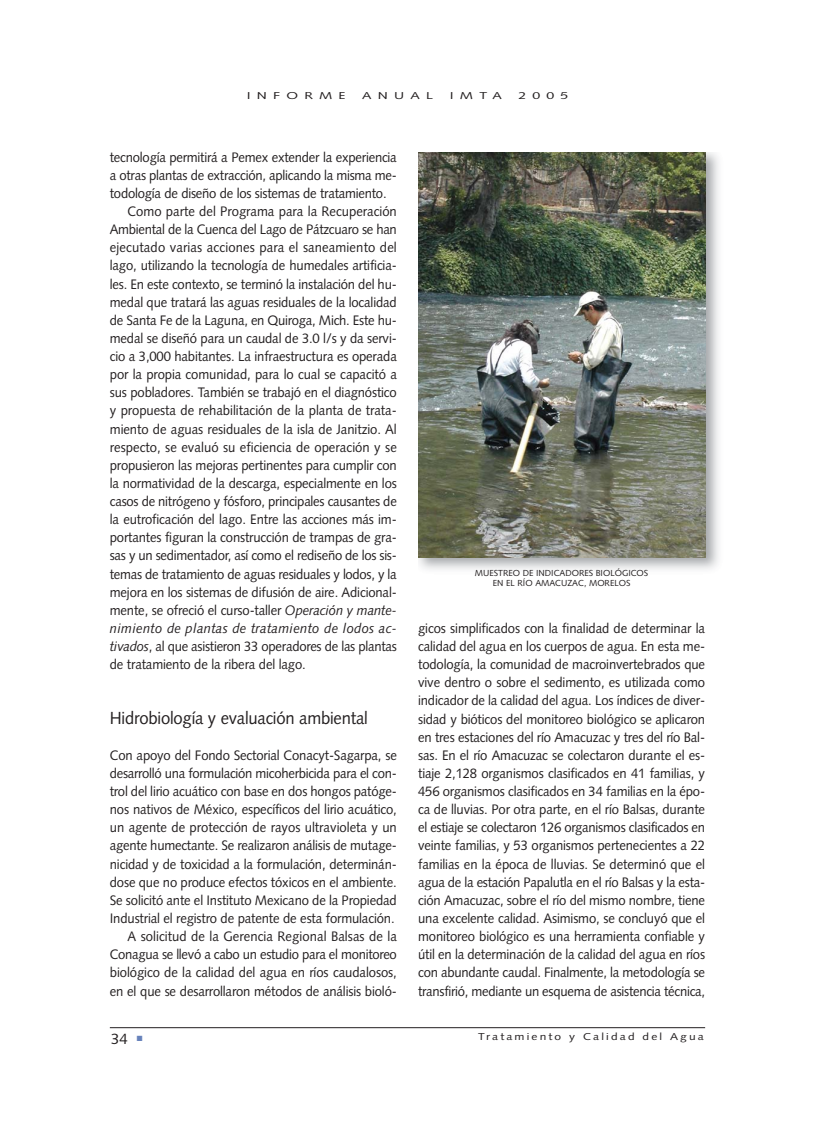
<style>
.page{position:relative;width:815px;height:1134px;background:#fff}
.page>*{position:absolute;margin:0;border:0;box-sizing:border-box;transform-origin:0 0}
.t1{font:17.5px "Syntax";letter-spacing:-.01em;color:#231f20;scale:.95 1}
.t2{font:15px "Syntax";color:#231f20}
.t3{font:13.75px/18.1px "Syntax";letter-spacing:-.01em;color:#231f20;text-align:right;scale:.95 1}
.t4{font:13.75px "Syntax";letter-spacing:.01em;color:#231f20;scale:.95 1}
.t5{font:italic 13.75px "Syntax";letter-spacing:.02em;color:#231f20;scale:.95 1}
.t6{font:10px "Syntax";letter-spacing:.18em;color:#231f20;scale:1.2 1}
.t7{font:10px "Syntax";letter-spacing:.18em;color:#231f20;scale:1.4 1}
.t8{font:10px "Syntax";letter-spacing:.445em;color:#231f20;scale:1.4 1}
.t9{font:8.75px/10px "Syntax";color:#231f20;text-align:center}
.s1{font-style:italic}
</style>
<div class="page">
<img style="left:418px;top:152px;width:301px;height:418px">
<hr style="left:110px;top:1027px;width:595px;height:1px;background:#231f20">
<img style="left:418px;top:152px;width:287px;height:406px">
<p class="t8" style="left:247px;top:91px;width:72px">INFORME</p>
<p class="t7" style="left:362px;top:91px;width:52px">ANUAL</p>
<p class="t7" style="left:450px;top:91px;width:39px">IMTA</p>
<p class="t7" style="left:518px;top:91px;width:37px">2005</p>
<p class="t3" style="left:110px;top:149px;width:304px">tecnología permitirá a Pemex extender la experiencia</p>
<p class="t3" style="left:110px;top:167px;width:304px">a otras plantas de extracción, aplicando la misma me-</p>
<p class="t3" style="left:110px;top:185px;width:293px">todología de diseño de los sistemas de tratamiento.</p>
<p class="t3" style="left:128px;top:204px;width:285px">Como parte del Programa para la Recuperación</p>
<p class="t3" style="left:110px;top:222px;width:304px">Ambiental de la Cuenca del Lago de Pátzcuaro se han</p>
<p class="t4" style="left:110px;top:242px;width:304px">ejecutado varias acciones para el saneamiento del</p>
<p class="t3" style="left:110px;top:258px;width:304px">lago, utilizando la tecnología de humedales artificia-</p>
<p class="t3" style="left:110px;top:276px;width:304px">les. En este contexto, se terminó la instalación del hu-</p>
<p class="t3" style="left:110px;top:294px;width:304px">medal que tratará las aguas residuales de la localidad</p>
<p class="t3" style="left:110px;top:312px;width:304px">de Santa Fe de la Laguna, en Quiroga, Mich. Este hu-</p>
<p class="t3" style="left:110px;top:330px;width:304px">medal se diseñó para un caudal de 3.0 l/s y da servi-</p>
<p class="t3" style="left:110px;top:349px;width:304px">cio a 3,000 habitantes. La infraestructura es operada</p>
<p class="t3" style="left:110px;top:367px;width:304px">por la propia comunidad, para lo cual se capacitó a</p>
<p class="t3" style="left:110px;top:385px;width:304px">sus pobladores. También se trabajó en el diagnóstico</p>
<p class="t3" style="left:110px;top:403px;width:304px">y propuesta de rehabilitación de la planta de trata-</p>
<p class="t3" style="left:110px;top:421px;width:304px">miento de aguas residuales de la isla de Janitzio. Al</p>
<p class="t3" style="left:110px;top:439px;width:304px">respecto, se evaluó su eficiencia de operación y se</p>
<p class="t3" style="left:110px;top:457px;width:304px">propusieron las mejoras pertinentes para cumplir con</p>
<p class="t3" style="left:110px;top:475px;width:304px">la normatividad de la descarga, especialmente en los</p>
<p class="t3" style="left:110px;top:494px;width:304px">casos de nitrógeno y fósforo, principales causantes de</p>
<p class="t3" style="left:110px;top:512px;width:304px">la eutroficación del lago. Entre las acciones más im-</p>
<p class="t3" style="left:110px;top:530px;width:304px">portantes figuran la construcción de trampas de gra-</p>
<p class="t3" style="left:110px;top:548px;width:304px">sas y un sedimentador, así como el rediseño de los sis-</p>
<p class="t3" style="left:110px;top:566px;width:304px">temas de tratamiento de aguas residuales y lodos, y la</p>
<p class="t3" style="left:110px;top:584px;width:304px">mejora en los sistemas de difusión de aire. Adicional-</p>
<p class="t3" style="left:110px;top:602px;width:304px">mente, se ofreció el curso-taller <span class="s1">Operación y mante-</span></p>
<p class="t5" style="left:110px;top:623px;width:304px">nimiento de plantas de tratamiento de lodos ac-</p>
<p class="t3" style="left:110px;top:639px;width:304px"><span class="s1">tivados</span>, al que asistieron 33 operadores de las plantas</p>
<p class="t3" style="left:110px;top:657px;width:208px">de tratamiento de la ribera del lago.</p>
<p class="t1" style="left:110px;top:710px;width:273px">Hidrobiología y evaluación ambiental</p>
<p class="t3" style="left:110px;top:747px;width:304px">Con apoyo del Fondo Sectorial Conacyt-Sagarpa, se desarrolló una formulación micoherbicida para el con&shy;trol del lirio acuático con base en dos hongos patóge&shy;nos nativos de México, específicos del lirio acuático, un agente de protección de rayos ultravioleta y un agente humectante. Se realizaron análisis de mutage&shy;nicidad y de toxicidad a la formulación, determinán&shy;dose que no produce efectos tóxicos en el ambiente.<br>Se solicitó ante el Instituto Mexicano de la Propiedad Industrial el registro de patente de esta formulación.<br>A solicitud de la Gerencia Regional Balsas de la Conagua se llevó a cabo un estudio para el monitoreo biológico de la calidad del agua en ríos caudalosos, en el que se desarrollaron métodos de análisis bioló-</p>
<p class="t9" style="left:475px;top:569px;width:175px">MUESTREO DE INDICADORES BIOLÓGICOS<br>EN EL RÍO AMACUZAC, MORELOS</p>
<p class="t3" style="left:418px;top:620px;width:304px;text-align:justify">gicos simplificados con la finalidad de determinar la calidad del agua en los cuerpos de agua. En esta me&shy;todología, la comunidad de macroinvertebrados que vive dentro o sobre el sedimento, es utilizada como indicador de la calidad del agua. Los índices de diver&shy;sidad y bióticos del monitoreo biológico se aplicaron en tres estaciones del río Amacuzac y tres del río Bal&shy;sas. En el río Amacuzac se colectaron durante el es&shy;tiaje 2,128 organismos clasificados en 41 familias, y 456 organismos clasificados en 34 familias en la épo&shy;ca de lluvias. Por otra parte, en el río Balsas, durante el estiaje se colectaron 126 organismos clasificados en veinte familias, y 53 organismos pertenecientes a 22 familias en la época de lluvias. Se determinó que el agua de la estación Papalutla en el río Balsas y la esta&shy;ción Amacuzac, sobre el río del mismo nombre, tiene una excelente calidad. Asimismo, se concluyó que el monitoreo biológico es una herramienta confiable y útil en la determinación de la calidad del agua en ríos con abundante caudal. Finalmente, la metodología se transfirió, mediante un esquema de asistencia técnica,</p>
<p class="t2" style="left:111px;top:1032px;width:33px">34 <sup>■</sup></p>
<p class="t6" style="left:478px;top:1032px;width:190px">Tratamiento y Calidad del Agua</p>
</div>
